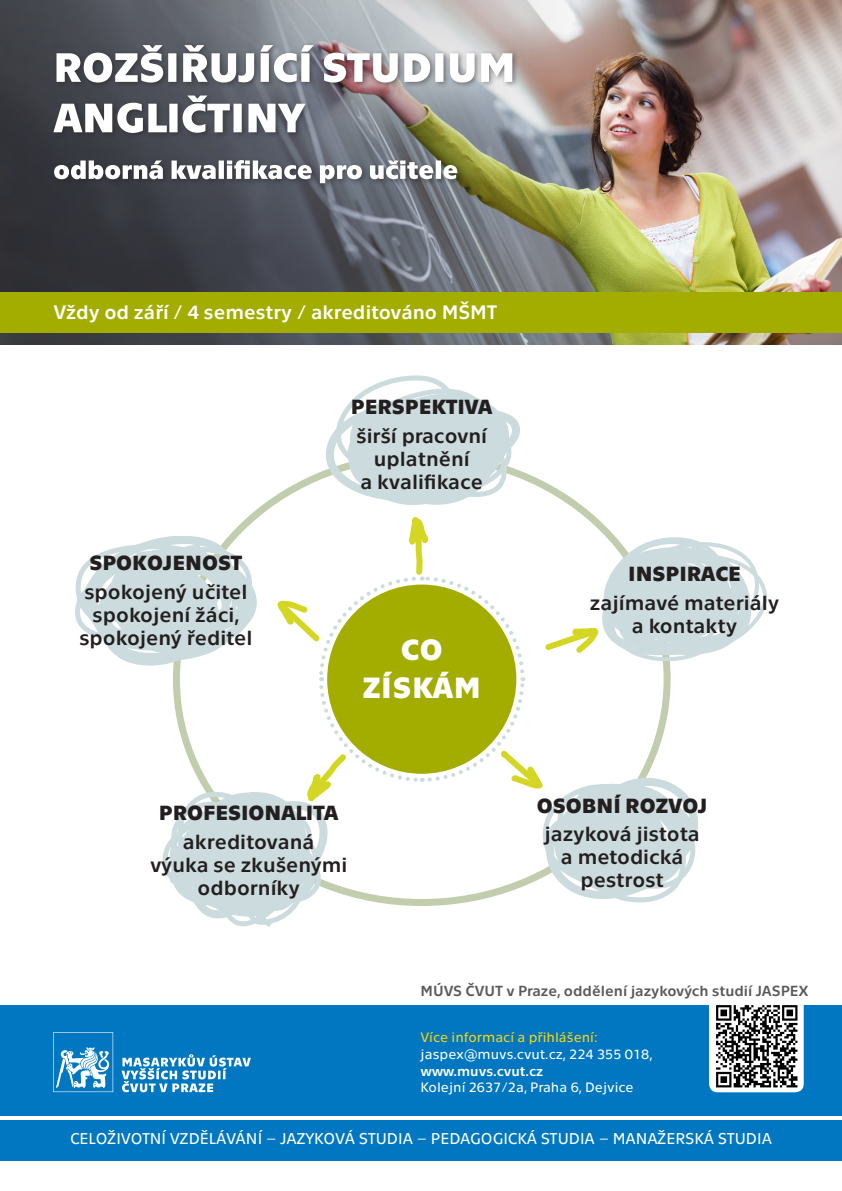
<style>
.page{position:relative;width:842px;height:1191px;background:#fff}
.page>*{position:absolute;margin:0;border:0;box-sizing:border-box;transform-origin:0 0}
.t1{font:700 30px "Technika";letter-spacing:.025em;color:#fff}
.t2{font:21px "Technika";color:#231f20}
.t3{font:700 21px "Technika";color:#231f20}
.t4{font:20px "Technika";color:#fff}
.t5{font:16px "Technika";letter-spacing:-.005em;color:#fff}
.t6{font:15px "Technika";color:#57585a}
.t7{font:14px "Technika";color:#fff}
.t8{font:14px "Technika";color:#fcd40b}
.t9{font:14px "Technika";color:#fff}
</style>
<div class="page">
<img style="left:0;top:0;width:842px;height:344px">
<img style="left:0;top:0;width:680px;height:292px">
<div style="left:0;top:292px;width:842px;height:41px;background:#a2ad00"></div>
<div style="left:0;top:1004px;width:842px;height:111px;background:#0077c0"></div>
<div style="left:0;top:1119px;width:842px;height:41px;background:#0077c0"></div>
<div style="left:51px;top:42px;width:469px;height:149px;background:#231f20;opacity:.5"></div>
<svg style="left:54px;top:160px;width:404px;height:23px"></svg>
<svg style="left:53px;top:95px;width:252px;height:38px"></svg>
<svg style="left:57px;top:45px;width:455px;height:38px"></svg>
<svg style="left:53px;top:1032px;width:60px;height:60px"></svg>
<svg style="left:122px;top:1054px;width:129px;height:38px"></svg>
<svg style="left:75px;top:375px;width:692px;height:552px"></svg>
<div style="left:709px;top:997px;width:95px;height:95px;background:#fff;border-radius:9px"></div>
<img style="left:716px;top:1005px;width:82px;height:83px">
<p class="t4" style="left:53px;top:298px;width:446px">Vždy od září / 4 semestry / akreditováno MŠMT</p>
<p class="t3" style="left:89px;top:547px;width:154px">SPOKOJENOST</p>
<p class="t2" style="left:84px;top:576px;width:165px">spokojený učitel</p>
<p class="t2" style="left:93px;top:599px;width:148px">spokojení žáci,</p>
<p class="t2" style="left:79px;top:622px;width:175px">spokojený ředitel</p>
<p class="t3" style="left:351px;top:392px;width:143px">PERSPEKTIVA</p>
<p class="t2" style="left:356px;top:421px;width:132px">širší pracovní</p>
<p class="t2" style="left:374px;top:444px;width:97px">uplatnění</p>
<p class="t2" style="left:360px;top:467px;width:124px">a kvalifikace</p>
<p class="t1" style="left:401px;top:628px;width:43px">CO</p>
<p class="t1" style="left:363px;top:666px;width:120px">ZÍSKÁM</p>
<p class="t3" style="left:159px;top:798px;width:181px">PROFESIONALITA</p>
<p class="t2" style="left:183px;top:827px;width:133px">akreditovaná</p>
<p class="t2" style="left:150px;top:850px;width:199px">výuka se zkušenými</p>
<p class="t2" style="left:198px;top:873px;width:104px">odborníky</p>
<p class="t3" style="left:628px;top:559px;width:114px">INSPIRACE</p>
<p class="t2" style="left:590px;top:588px;width:191px">zajímavé materiály</p>
<p class="t2" style="left:632px;top:611px;width:107px">a kontakty</p>
<p class="t3" style="left:537px;top:790px;width:172px">OSOBNÍ ROZVOJ</p>
<p class="t2" style="left:544px;top:819px;width:157px">jazyková jistota</p>
<p class="t2" style="left:561px;top:842px;width:124px">a metodická</p>
<p class="t2" style="left:580px;top:865px;width:85px">pestrost</p>
<p class="t6" style="left:421px;top:980px;width:390px">MÚVS ČVUT v Praze, oddělení jazykových studií JASPEX</p>
<p class="t8" style="left:421px;top:1027px;width:179px">Více informací a přihlášení:</p>
<p class="t7" style="left:421px;top:1044px;width:233px">jaspex@muvs.cvut.cz, 224 355 018,</p>
<p class="t9" style="left:421px;top:1061px;width:124px">www.muvs.cvut.cz</p>
<p class="t7" style="left:421px;top:1077px;width:215px">Kolejní 2637/2a, Praha 6, Dejvice</p>
<p class="t5" style="left:70px;top:1128px;width:703px">CELOŽIVOTNÍ VZDĚLÁVÁNÍ – JAZYKOVÁ STUDIA – PEDAGOGICKÁ STUDIA – MANAŽERSKÁ STUDIA</p>
</div>
